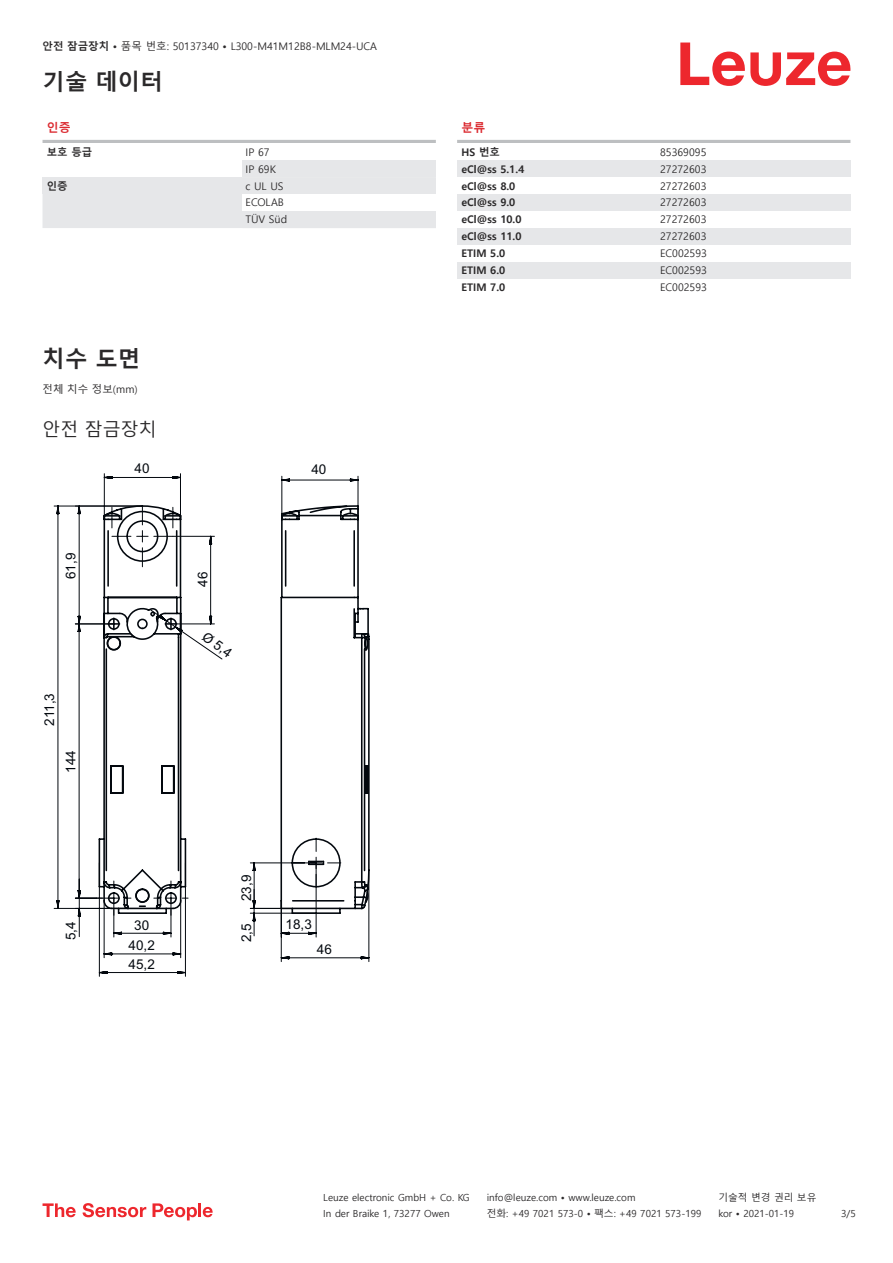
<style>
.page{position:relative;width:893px;height:1263px;background:#fff}
.page>*{position:absolute;margin:0;border:0;box-sizing:border-box;transform-origin:0 0}
.t1{font:700 22.5px "Malgun Gothic";color:#2b292a}
.t2{font:18px "Malgun Gothic";color:#2b292a}
.t3{font:13.5px/19.4px "Arial";color:#03080e}
.t4{font:700 12px "Malgun Gothic";color:#db2a30}
.t5{font:10.5px/17px "Malgun Gothic";color:#2b292a}
.t6{font:700 10.5px "Malgun Gothic";color:#2b292a}
.t7{font:9.75px "Malgun Gothic";color:#2b292a}
.s1{font-weight:700}
</style>
<div class="page">
<svg style="left:680px;top:43px;width:170px;height:43px"></svg>
<hr style="left:43px;top:140px;width:393px;height:3px;background:#bdbfc1">
<div style="left:242px;top:160px;width:194px;height:17px;background:#e6e7e9"></div>
<div style="left:43px;top:177px;width:393px;height:51px;background:#e6e7e9"></div>
<div style="left:242px;top:194px;width:194px;height:17px;background:#fff"></div>
<hr style="left:457px;top:140px;width:393px;height:3px;background:#bdbfc1">
<div style="left:457px;top:160px;width:200px;height:17px;background:#e6e7e9"></div>
<div style="left:657px;top:160px;width:193px;height:17px;background:#e6e7e9"></div>
<div style="left:457px;top:194px;width:200px;height:17px;background:#e6e7e9"></div>
<div style="left:657px;top:194px;width:193px;height:17px;background:#e6e7e9"></div>
<div style="left:457px;top:228px;width:200px;height:17px;background:#e6e7e9"></div>
<div style="left:657px;top:228px;width:193px;height:17px;background:#e6e7e9"></div>
<div style="left:457px;top:262px;width:200px;height:17px;background:#e6e7e9"></div>
<div style="left:657px;top:262px;width:193px;height:17px;background:#e6e7e9"></div>
<svg style="left:43px;top:1203px;width:33px;height:14px"></svg>
<svg style="left:83px;top:1203px;width:63px;height:14px"></svg>
<svg style="left:153px;top:1203px;width:44px;height:17px"></svg>
<hr style="left:198px;top:1203px;width:3px;height:14px;background:#ed272d">
<svg style="left:203px;top:1207px;width:10px;height:10px"></svg>
<svg style="left:103px;top:473px;width:267px;height:489px"></svg>
<svg style="left:53px;top:505px;width:289px;height:472px"></svg>
<svg style="left:74px;top:505px;width:243px;height:469px"></svg>
<p class="t5" style="left:43px;top:38px;width:336px"><span class="s1">안전 잠금장치 •</span> 품목 번호: 50137340 <span class="s1">•</span> L300-M41M12B8-MLM24-UCA</p>
<h1 class="t1" style="left:43px;top:69px;width:122px">기술 데이터</h1>
<p class="t4" style="left:47px;top:121px;width:25px">인증</p>
<p class="t6" style="left:47px;top:146px;width:47px">보호 등급</p>
<p class="t5" style="left:246px;top:144px;width:32px">IP 67<br>IP 69K</p>
<p class="t6" style="left:47px;top:179px;width:22px">인증</p>
<p class="t5" style="left:246px;top:177px;width:43px">c UL US<br>ECOLAB<br>TÜV Süd</p>
<h1 class="t1" style="left:43px;top:346px;width:99px">치수 도면</h1>
<p class="t5" style="left:43px;top:380px;width:97px">전체 치수 정보(mm)</p>
<h2 class="t2" style="left:43px;top:419px;width:116px">안전 잠금장치</h2>
<p class="t3" style="left:62px;top:579px;width:28px;rotate:-90deg">61,9</p>
<p class="t3" style="left:40px;top:726px;width:34px;rotate:-90deg">211,3</p>
<p class="t3" style="left:62px;top:773px;width:24px;rotate:-90deg">144</p>
<p class="t3" style="left:135px;top:459px;width:17px">40</p>
<p class="t3" style="left:311px;top:461px;width:17px">40</p>
<p class="t3" style="left:194px;top:587px;width:17px;rotate:-90deg">46</p>
<p class="t3" style="left:209px;top:627px;width:35px;rotate:36deg">Ø 5,4</p>
<p class="t3" style="left:237px;top:901px;width:28px;rotate:-90deg">23,9</p>
<p class="t3" style="left:286px;top:916px;width:28px">18,3</p>
<p class="t3" style="left:134px;top:917px;width:17px">30</p>
<p class="t3" style="left:62px;top:940px;width:20px;rotate:-90deg">5,4</p>
<p class="t3" style="left:237px;top:942px;width:20px;rotate:-90deg">2,5</p>
<p class="t3" style="left:129px;top:936px;width:28px">40,2<br>45,2</p>
<p class="t3" style="left:317px;top:940px;width:17px">46</p>
<p class="t4" style="left:461px;top:121px;width:25px">분류</p>
<p class="t6" style="left:461px;top:146px;width:40px">HS 번호</p>
<p class="t5" style="left:660px;top:144px;width:48px">85369095</p>
<p class="t6" style="left:461px;top:163px;width:64px">eCl@ss 5.1.4</p>
<p class="t5" style="left:660px;top:161px;width:48px">27272603</p>
<p class="t6" style="left:461px;top:179px;width:55px">eCl@ss 8.0</p>
<p class="t5" style="left:660px;top:177px;width:48px">27272603</p>
<p class="t6" style="left:461px;top:196px;width:55px">eCl@ss 9.0</p>
<p class="t5" style="left:660px;top:194px;width:48px">27272603</p>
<p class="t6" style="left:461px;top:213px;width:62px">eCl@ss 10.0</p>
<p class="t5" style="left:660px;top:211px;width:48px">27272603</p>
<p class="t6" style="left:461px;top:230px;width:62px">eCl@ss 11.0</p>
<p class="t5" style="left:660px;top:228px;width:48px">27272603</p>
<p class="t6" style="left:461px;top:247px;width:45px">ETIM 5.0</p>
<p class="t5" style="left:660px;top:245px;width:48px">EC002593</p>
<p class="t6" style="left:461px;top:264px;width:45px">ETIM 6.0</p>
<p class="t5" style="left:660px;top:262px;width:48px">EC002593</p>
<p class="t6" style="left:461px;top:281px;width:45px">ETIM 7.0</p>
<p class="t5" style="left:660px;top:279px;width:48px">EC002593</p>
<p class="t7" style="left:323px;top:1192px;width:148px">Leuze electronic GmbH + Co. KG</p>
<p class="t7" style="left:487px;top:1192px;width:150px">info@leuze.com • www.leuze.com</p>
<p class="t7" style="left:718px;top:1192px;width:100px">기술적 변경 권리 보유</p>
<p class="t7" style="left:323px;top:1208px;width:128px">In der Braike 1, 73277 Owen</p>
<p class="t7" style="left:487px;top:1208px;width:216px">전화: +49 7021 573-0 • 팩스: +49 7021 573-199</p>
<p class="t7" style="left:718px;top:1208px;width:77px">kor • 2021-01-19</p>
<p class="t7" style="left:841px;top:1208px;width:16px">3 /5</p>
</div>
